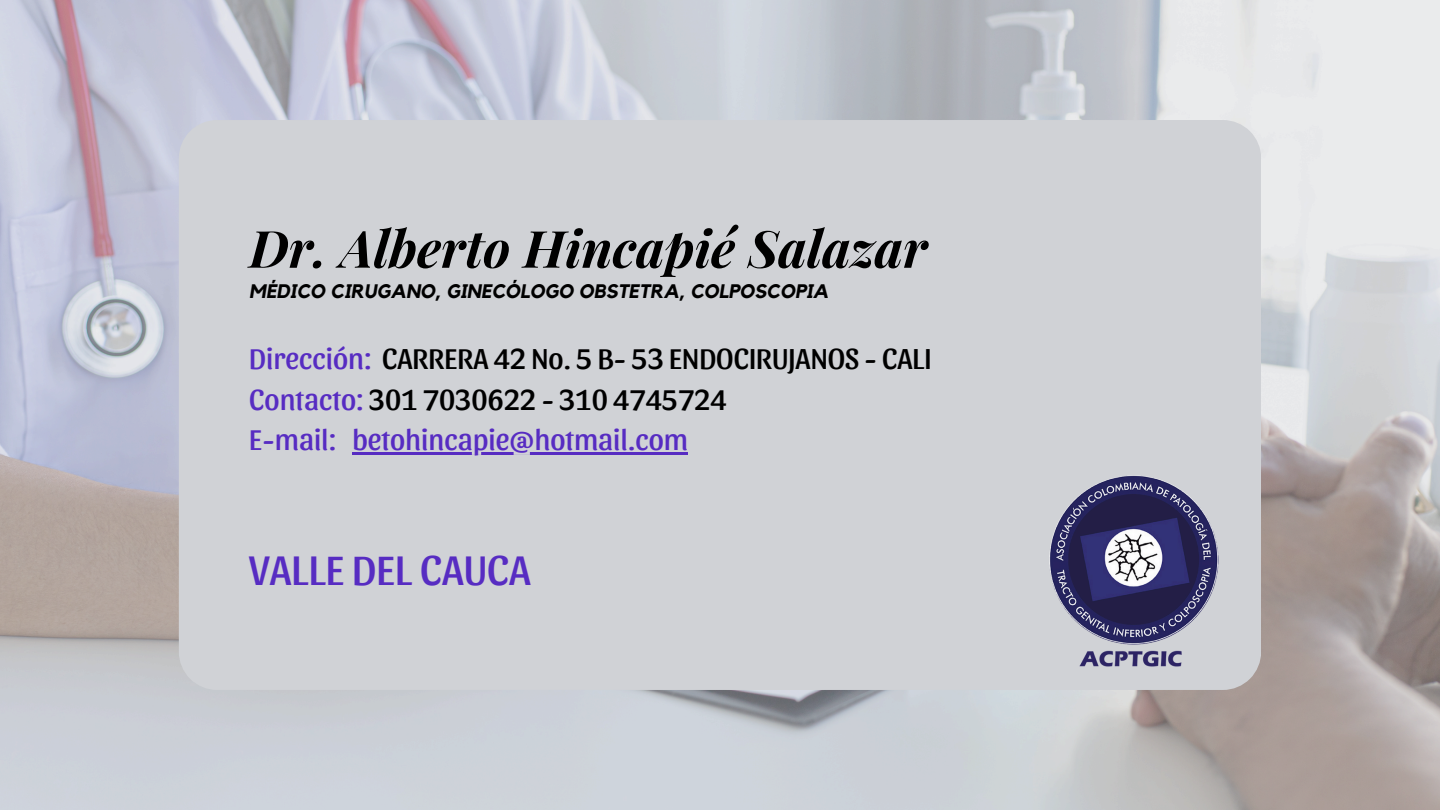
<style>
.page{position:relative;width:1440px;height:810px;background:#fff}
.page>*{position:absolute;margin:0;border:0;box-sizing:border-box;transform-origin:0 0}
.t1{font:italic 700 51.3px "Playfair Display";color:#000}
.t2{font:43px "Sansita";color:#572cc2}
.t3{font:30px/40.5px "Sansita";color:#000}
.t4{font:30px "Sansita";color:#572cc2}
.t5{font:italic 700 19.5px "Kollektif";color:#000}
.s1{color:#572cc2}
</style>
<div class="page">
<img style="left:0;top:0;width:1440px;height:810px">
<div style="left:179px;top:120px;width:1082px;height:570px;background:#d0d2d6"></div>
<img style="left:1039px;top:467px;width:192px;height:203px">
<hr style="left:352px;top:452px;width:336px;height:3px;background:#572cc2">
<h1 class="t1" style="left:249px;top:212px;width:680px">Dr. Alberto Hincapié Salazar</h1>
<p class="t5" style="left:249px;top:282px;width:581px">MÉDICO CIRUGANO, GINECÓLOGO OBSTETRA, COLPOSCOPIA</p>
<h3 class="t3" style="left:249px;top:336px;width:684px"><span class="s1">Dirección:</span> CARRERA 42 No. 5 B- 53 ENDOCIRUJANOS - CALI<br><span class="s1">Contacto:</span> 301 7030622 - 310 4745724<br><span class="s1">E-mail:</span></h3>
<h2 class="t4" style="left:352px;top:419px;width:337px">betohincapie@hotmail.com</h2>
<h2 class="t2" style="left:249px;top:541px;width:283px">VALLE DEL CAUCA</h2>
</div>
